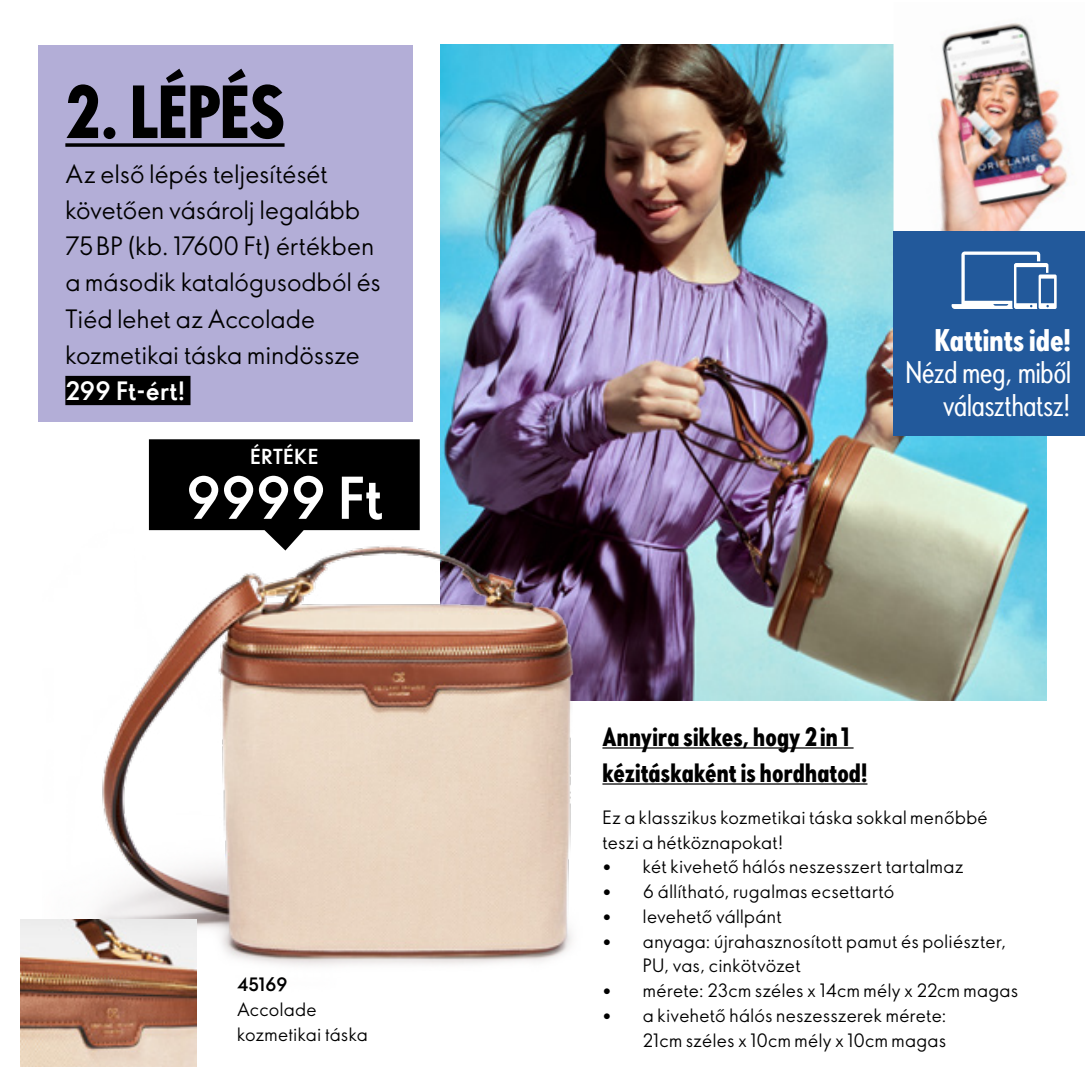
<style>
.page{position:relative;width:1085px;height:1085px;background:#fff}
.page>*{position:absolute;margin:0;border:0;box-sizing:border-box;transform-origin:0 0}
.t1{font:700 69.98px "Oriflame Sans Cond 2.0";color:#000}
.t2{font:700 56.25px "Oriflame Sans 2.0";letter-spacing:-.025em;color:#fff}
.t3{font:29.25px/32.2px "Oriflame Sans Cond 2.0";letter-spacing:-.005em;color:#fff;text-align:right}
.t4{font:700 29.25px "Oriflame Sans Cond 2.0";letter-spacing:.005em;color:#fff}
.t5{font:24.75px/36px "Oriflame Sans 2.0";letter-spacing:.005em;color:#000}
.t6{font:700 24.75px/36px "Oriflame Sans Cond 2.0";letter-spacing:.01em;color:#000}
.t7{font:700 24.75px "Oriflame Sans 2.0";letter-spacing:.005em;color:#fff}
.t8{font:700 20.25px "Oriflame Sans 2.0";letter-spacing:.01em;color:#fff}
.t9{font:18px/24.8px "Oriflame Sans 2.0";letter-spacing:.015em;color:#000}
.t10{font:18px/24.8px "Oriflame Sans Print";letter-spacing:.015em;color:#000}
.t11{font:700 18px "Oriflame Sans Print";letter-spacing:-.005em;color:#000}
</style>
<div class="page">
<img style="left:440px;top:45px;width:606px;height:655px">
<img style="left:96px;top:522px;width:554px;height:470px">
<div style="left:38px;top:45px;width:375px;height:376px;background:#b3aed7"></div>
<svg style="left:149px;top:439px;width:270px;height:111px"></svg>
<img style="left:20px;top:919px;width:176px;height:147px">
<img style="left:893px;top:23px;width:175px;height:208px">
<hr style="left:602px;top:747px;width:251px;height:1px;background:#000">
<hr style="left:602px;top:783px;width:265px;height:1px;background:#000">
<div style="left:65px;top:376px;width:125px;height:29px;background:#000"></div>
<svg style="left:65px;top:143px;width:219px;height:4px"></svg>
<div style="left:893px;top:231px;width:191px;height:204px;background:#22599b"></div>
<svg style="left:951px;top:251px;width:105px;height:58px"></svg>
<h1 class="t1" style="left:65px;top:63px;width:221px">2. LÉPÉS</h1>
<h3 class="t5" style="left:65px;top:155px;width:317px">Az első lépés teljesítését követően vásárolj legalább<br>75BP (kb. 17600 Ft) értékben a második katalógusodból és<br>Tiéd lehet az Accolade kozmetikai táska mindössze</h3>
<h3 class="t7" style="left:65px;top:373px;width:122px">299 Ft-ért!</h3>
<p class="t8" style="left:250px;top:442px;width:70px">ÉRTÉKE</p>
<h2 class="t2" style="left:185px;top:458px;width:199px">9999 Ft</h2>
<p class="t11" style="left:237px;top:971px;width:52px">45169</p>
<p class="t10" style="left:237px;top:996px;width:132px">Accolade kozmetikai táska</p>
<h3 class="t4" style="left:934px;top:320px;width:138px">Kattints ide!</h3>
<h3 class="t3" style="left:905px;top:356px;width:167px">Nézd meg, miből választhatsz!</h3>
<h3 class="t6" style="left:602px;top:717px;width:266px">Annyira sikkes, hogy 2 in 1 kézitáskaként is hordhatod!</h3>
<p class="t9" style="left:602px;top:804px;width:387px">Ez a klasszikus kozmetikai táska sokkal menőbbé teszi a hétköznapokat!</p>
<p class="t9" style="left:602px;top:853px;width:362px">• két kivehető hálós neszesszert tartalmaz</p>
<p class="t9" style="left:602px;top:878px;width:293px">• 6 állítható, rugalmas ecsettartó</p>
<p class="t9" style="left:602px;top:903px;width:181px">• levehető vállpánt</p>
<p class="t9" style="left:643px;top:927px;width:365px;text-indent:-40px">• anyaga: újrahasznosított pamut és poliészter,<br>PU, vas, cinkötvözet</p>
<p class="t9" style="left:602px;top:977px;width:417px">• mérete: 23cm széles x 14cm mély x 22cm magas</p>
<p class="t9" style="left:602px;top:1002px;width:346px;text-align:right">• a kivehető hálós neszesszerek mérete:<br>21cm széles x 10cm mély x 10cm magas</p>
</div>
